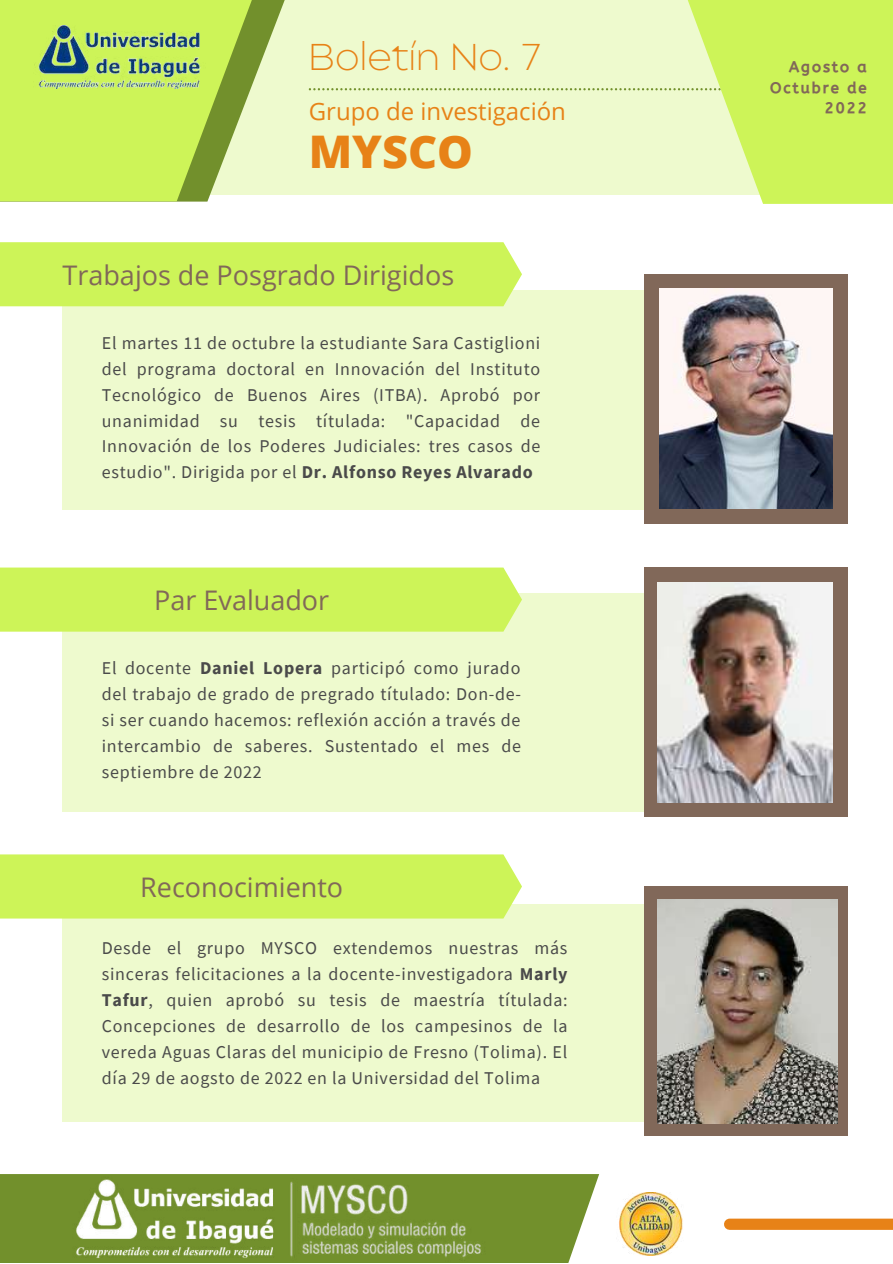
<style>
.page{position:relative;width:893px;height:1264px;background:#fff}
.page>*{position:absolute;margin:0;border:0;box-sizing:border-box;transform-origin:0 0}
.t1{font:800 45px "Open Sans";color:#e78217}
.t2{font:200 37.2px "Balgin";letter-spacing:.005em;color:#e78217}
.t3{font:27px "Open Sans";color:#816859}
.t4{font:24px "Open Sans";color:#e78217}
.t5{font:18px/25.8px "Source Sans Pro";letter-spacing:.04em;color:#4a4a4a;text-align:justify}
.t6{font:15px/20.2px "CA Generated";letter-spacing:.135em;color:#816859;text-align:right}
.s1{font-weight:700}
</style>
<div class="page">
<div style="left:62px;top:290px;width:725px;height:219px;background:#eeface"></div>
<div style="left:0;top:242px;width:522px;height:64px;background:#cdf458"></div>
<div style="left:62px;top:594px;width:725px;height:218px;background:#eeface"></div>
<div style="left:62px;top:904px;width:725px;height:217px;background:#eeface"></div>
<div style="left:729px;top:1218px;width:163px;height:11px;background:#e78217"></div>
<img style="left:619px;top:1192px;width:64px;height:63px">
<svg style="left:0;top:1174px;width:599px;height:88px;background:#7d983c"></svg>
<img style="left:285px;top:1175px;width:204px;height:87px">
<img style="left:72px;top:1176px;width:212px;height:83px">
<svg style="left:0;top:0;width:303px;height:202px;background:#e8f5c7"></svg>
<svg style="left:309px;top:0;width:583px;height:204px;background:#e4f8ad"></svg>
<svg style="left:0;top:0;width:272px;height:201px;background:#c4e660"></svg>
<img style="left:32px;top:26px;width:174px;height:62px">
<div style="left:644px;top:274px;width:203px;height:249px;background:#816859"></div>
<img style="left:659px;top:289px;width:173px;height:219px">
<div style="left:0;top:567px;width:522px;height:64px;background:#cdf458"></div>
<div style="left:0;top:854px;width:522px;height:64px;background:#cdf458"></div>
<div style="left:644px;top:567px;width:203px;height:249px;background:#816859"></div>
<div style="left:644px;top:886px;width:203px;height:249px;background:#816859"></div>
<img style="left:657px;top:582px;width:175px;height:220px">
<img style="left:657px;top:899px;width:180px;height:223px">
<h2 class="t2" style="left:309px;top:42px;width:235px">Boletín No. 7</h2>
<p class="t6" style="left:770px;top:57px;width:98px">Agosto a<br>Octubre de</p>
<h3 class="t4" style="left:309px;top:94px;width:259px">Grupo de investigación</h3>
<p class="t6" style="left:824px;top:98px;width:44px">2022</p>
<h1 class="t1" style="left:309px;top:120px;width:166px">MYSCO</h1>
<h3 class="t3" style="left:62px;top:256px;width:393px">Trabajos de Posgrado Dirigidos</h3>
<p class="t5" style="left:102px;top:330px;width:440px">El martes 11 de octubre la estudiante Sara Castiglioni del programa doctoral en Innovación del Instituto Tecnológico de Buenos Aires (ITBA). Aprobó por unanimidad su tesis títulada: "Capacidad de Innovación de los Poderes Judiciales: tres casos de estudio". Dirigida por el <span class="s1">Dr. Alfonso Reyes Alvarado</span></p>
<h3 class="t3" style="left:154px;top:581px;width:176px">Par Evaluador</h3>
<p class="t5" style="left:102px;top:654px;width:421px">El docente <span class="s1">Daniel Lopera</span> participó como jurado del trabajo de grado de pregrado títulado: Don-de&shy;si ser cuando hacemos: reflexión acción a través de intercambio de saberes. Sustentado el mes de septiembre de 2022</p>
<h3 class="t3" style="left:140px;top:868px;width:204px">Reconocimiento</h3>
<p class="t5" style="left:102px;top:935px;width:467px">Desde el grupo MYSCO extendemos nuestras más sinceras felicitaciones a la docente-investigadora <span class="s1">Marly Tafur</span>, quien aprobó su tesis de maestría títulada:<br>Concepciones de desarrollo de los campesinos de la vereda Aguas Claras del municipio de Fresno (Tolima). El día 29 de aogsto de 2022 en la Universidad del Tolima</p>
</div>
